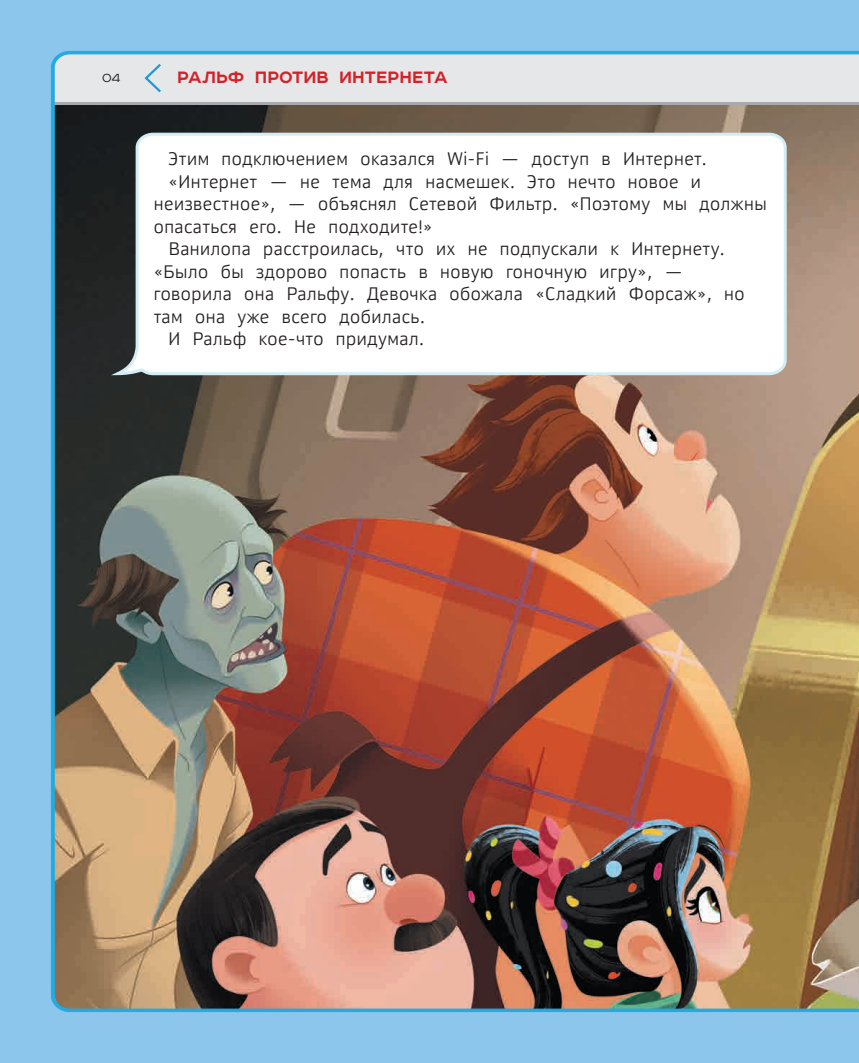
<style>
.page{position:relative;width:859px;height:1063px;background:#8cc6ec}
.page>*{position:absolute;margin:0;border:0;box-sizing:border-box;transform-origin:0 0}
.t1{font:700 21px "Affect";color:#d1232a}
.t2{font:300 18px "Yefimov Sans W03";letter-spacing:.03em;color:#231f20}
.t3{font:300 15px "Affect";color:#231f20}
</style>
<div class="page">
<img style="left:53px;top:53px;width:806px;height:957px">
<svg style="left:104px;top:131px;width:684px;height:246px;background:#f0f0f0"></svg>
<p class="t3" style="left:102px;top:67px;width:20px">04</p>
<p class="t1" style="left:177px;top:67px;width:272px">РАЛЬФ ПРОТИВ ИНТЕРНЕТА</p>
<p class="t2" style="left:169px;top:148px;width:540px">Этим подключением оказался Wi-Fi — доступ в Интернет.</p>
<p class="t2" style="left:169px;top:171px;width:534px">«Интернет — не тема для насмешек. Это нечто новое и</p>
<p class="t2" style="left:154px;top:193px;width:614px">неизвестное», — объяснял Сетевой Фильтр. «Поэтому мы должны</p>
<p class="t2" style="left:154px;top:216px;width:280px">опасаться его. Не подходите!»</p>
<p class="t2" style="left:169px;top:238px;width:558px">Ванилопа расстроилась, что их не подпускали к Интернету.</p>
<p class="t2" style="left:154px;top:261px;width:530px">«Было бы здорово попасть в новую гоночную игру», —</p>
<p class="t2" style="left:154px;top:283px;width:592px">говорила она Ральфу. Девочка обожала «Сладкий Форсаж», но</p>
<p class="t2" style="left:154px;top:306px;width:273px">там она уже всего добилась.</p>
<p class="t2" style="left:169px;top:328px;width:257px">И Ральф кое-что придумал.</p>
</div>
